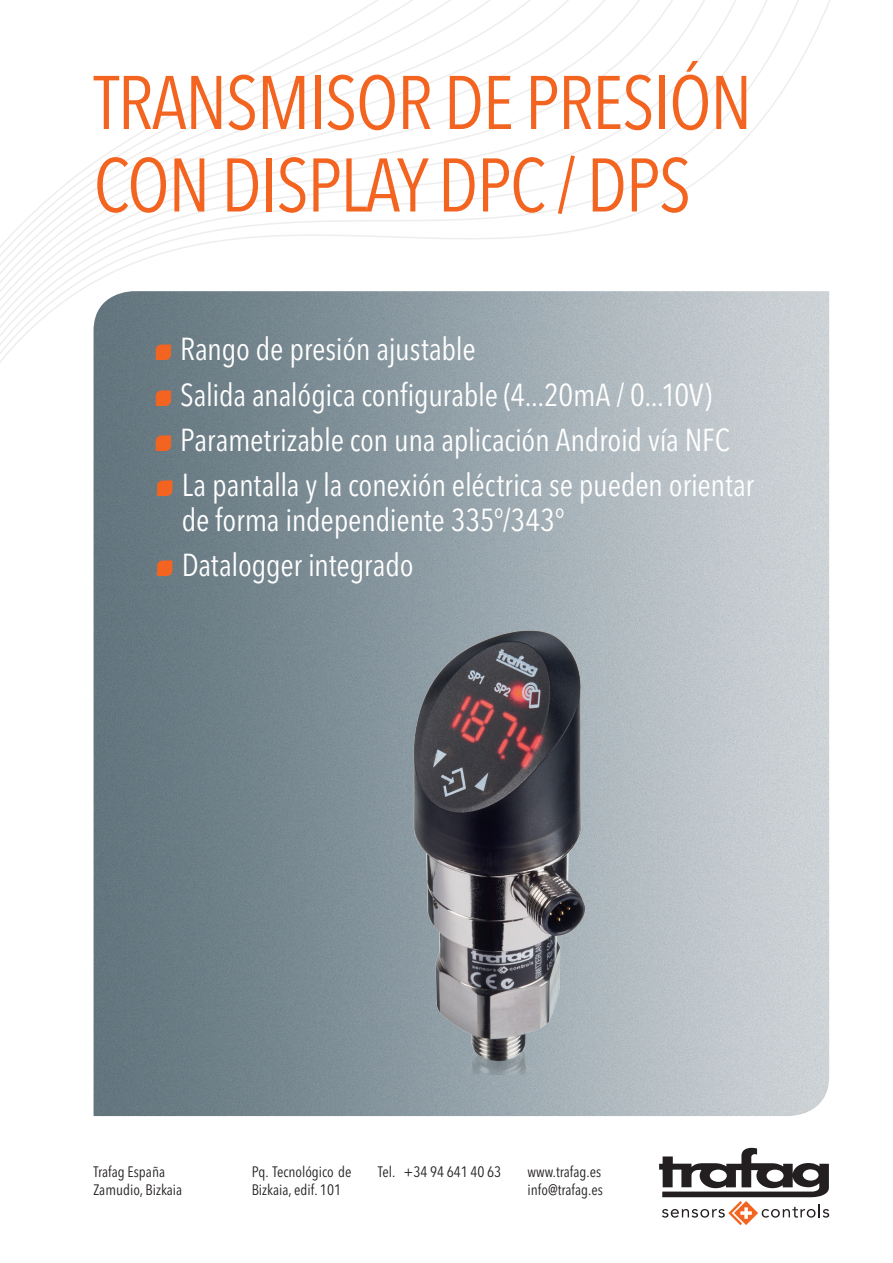
<style>
.page{position:relative;width:893px;height:1263px;background:#fff}
.page>*{position:absolute;margin:0;border:0;box-sizing:border-box;transform-origin:0 0}
.t1{font:condensed 75px/82.5px "Avenir Next LT Pro";letter-spacing:-.02em;color:#f36421}
.t2{font:condensed 31.5px/35.2px "Avenir Next LT Pro";letter-spacing:-.01em;color:#fff}
.Flowtext{font:condensed 15px/18.8px "Avenir Next LT Pro";color:#231f20}
.s1{font-family:"Trafag Pictos";font-stretch:normal;font-size:21px;color:#f36421}
</style>
<div class="page">
<svg style="left:659px;top:1148px;width:170px;height:77px"></svg>
<svg style="left:0;top:0;width:830px;height:623px"></svg>
<img style="left:94px;top:291px;width:735px;height:825px">
<img style="left:298px;top:602px;width:361px;height:473px">
<p class="t1" style="left:94px;top:61px;width:660px">TRANSMISOR DE PRESIÓN<br>CON DISPLAY DPC / DPS</p>
<p class="t2" style="left:155px;top:332px;width:323px"><span class="s1">N</span> Rango de presión ajustable</p>
<p class="t2" style="left:155px;top:377px;width:559px"><span class="s1">N</span> Salida analógica configurable (4...20mA / 0...10V)</p>
<p class="t2" style="left:155px;top:422px;width:577px"><span class="s1">N</span> Parametrizable con una aplicación Android vía NFC</p>
<p class="t2" style="left:182px;top:467px;width:574px;text-indent:-26px"><span class="s1">N</span> La pantalla y la conexión eléctrica se pueden orientar de forma independiente 335°/343°</p>
<p class="t2" style="left:156px;top:548px;width:259px"><span class="s1">N</span> Datalogger integrado</p>
<p class="Flowtext" style="left:94px;top:1162px;width:73px">Trafag España</p>
<p class="Flowtext" style="left:94px;top:1181px;width:90px">Zamudio, Bizkaia</p>
<p class="Flowtext" style="left:252px;top:1162px;width:101px">Pq. Tecnológico de<br>Bizkaia, edif. 101</p>
<p class="Flowtext" style="left:378px;top:1162px;width:125px">Tel. +34 94 641 40 63</p>
<p class="Flowtext" style="left:528px;top:1162px;width:75px">www.trafag.es</p>
<p class="Flowtext" style="left:528px;top:1181px;width:77px">info@trafag.es</p>
</div>
